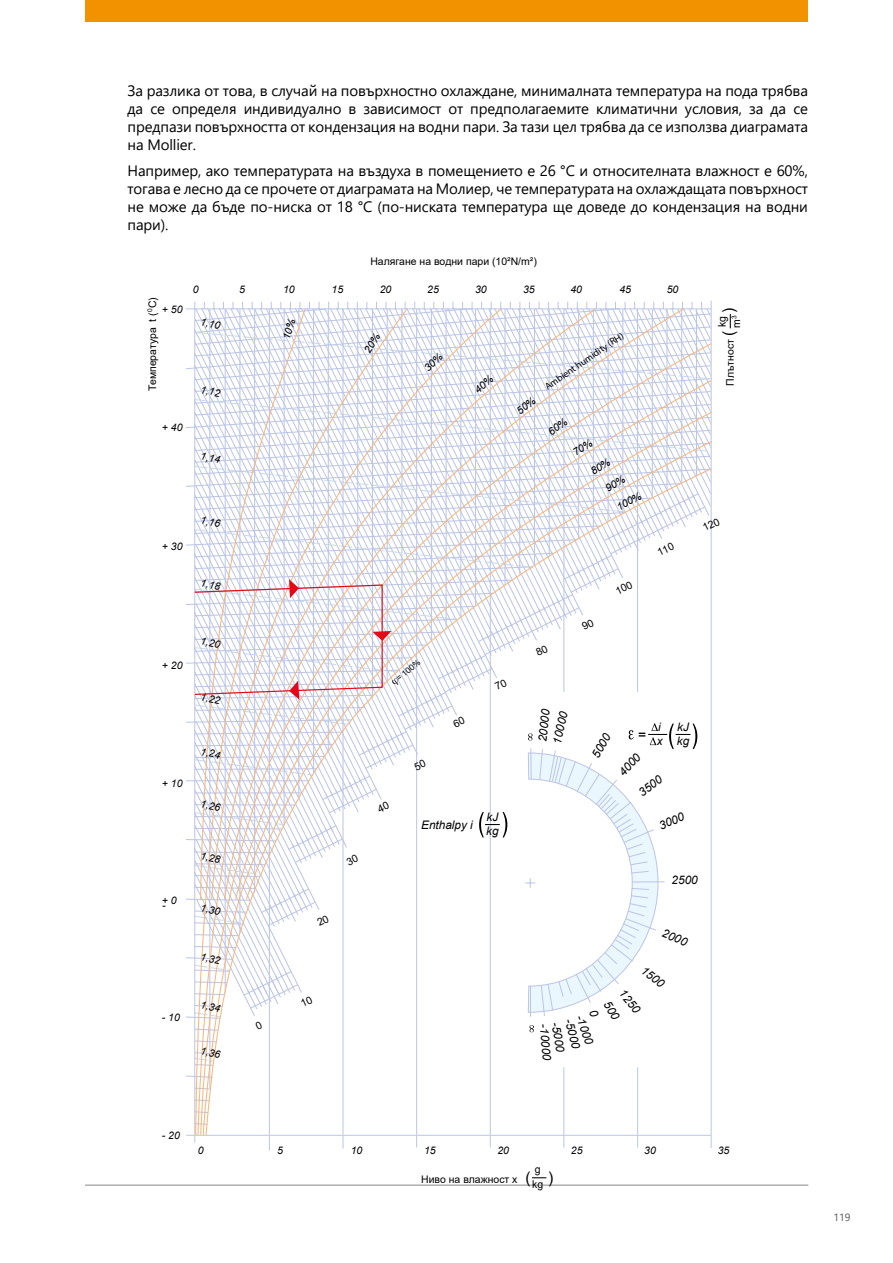
<style>
.page{position:relative;width:893px;height:1263px;background:#fff}
.page>*{position:absolute;margin:0;border:0;box-sizing:border-box;transform-origin:0 0}
.t1{font:15px/18px "Segoe UI";letter-spacing:-.01em;color:#000;text-align:justify}
.t2{font:italic 11.7px/14.1px "Arial";color:#000}
.t3{font:10.8px/14.4px "Arial";color:#000}
.t4{font:italic 10.5px/22.4px "Arial";color:#000;text-align:center}
.t5{font:10.5px "Arial";color:#000}
.t6{font:10.5px "Segoe UI";color:#575756}
.t7{font:9.75px "Myriad Pro";color:#000}
.t8{font:8.4px "Arial";color:#000}
.s1{font-size:15.75px}
</style>
<div class="page">
<div style="left:85px;top:0;width:723px;height:21px;background:#f39200"></div>
<hr style="left:85px;top:1185px;width:723px;height:1px;background:#878786">
<svg style="left:186px;top:1075px;width:8px;height:2px"></svg>
<hr style="left:564px;top:1067px;width:1px;height:80px;background:#bcc5e6">
<hr style="left:637px;top:1067px;width:1px;height:80px;background:#bcc5e6">
<hr style="left:711px;top:301px;width:1px;height:847px;background:#bcc5e6">
<hr style="left:186px;top:309px;width:525px;height:1px;background:#bcc5e6">
<hr style="left:416px;top:309px;width:1px;height:838px;background:#bcc5e6">
<hr style="left:269px;top:309px;width:1px;height:841px;background:#bcc5e6">
<hr style="left:343px;top:309px;width:1px;height:839px;background:#bcc5e6">
<hr style="left:490px;top:309px;width:1px;height:838px;background:#bcc5e6">
<hr style="left:194px;top:302px;width:1px;height:840px;background:#bcc5e6">
<hr style="left:186px;top:1135px;width:525px;height:1px;background:#bcc5e6">
<svg style="left:195px;top:1032px;width:517px;height:104px"></svg>
<svg style="left:532px;top:1177px;width:14px;height:1px"></svg>
<svg style="left:730px;top:314px;width:1px;height:14px"></svg>
<svg style="left:194px;top:302px;width:518px;height:730px"></svg>
<p class="t1" style="left:128px;top:80px;width:682px">За разлика от това, в случай на повърхностно охлаждане, минималната температура на пода трябва да се определя индивидуално в зависимост от предполагаемите климатични условия, за да се предпази повърхността от кондензация на водни пари. За тази цел трябва да се използва диаграмата на Mollier.</p>
<p class="t1" style="left:128px;top:161px;width:682px">Например, ако температурата на въздуха в помещението е 26 °С и относителната влажност е 60%, тогава е лесно да се прочете от диаграмата на Молиер, че температурата на охлаждащата повърхност не може да бъде по-ниска от 18 °С (по-ниската температура ще доведе до кондензация на водни пари).</p>
<p class="t5" style="left:145px;top:391px;width:96px;rotate:-90deg">Температура t ( <sup>0</sup>C)</p>
<p class="t4" style="left:162px;top:300px;width:22px">+ 50</p>
<p class="t4" style="left:162px;top:417px;width:22px">+ 40</p>
<p class="t4" style="left:193px;top:279px;width:7px">0</p>
<p class="t4" style="left:203px;top:311px;width:22px;rotate:12deg">1,10</p>
<p class="t4" style="left:203px;top:379px;width:22px;rotate:12deg">1,12</p>
<p class="t4" style="left:203px;top:446px;width:22px;rotate:12deg">1,14</p>
<p class="t4" style="left:162px;top:536px;width:22px">+ 30</p>
<p class="t4" style="left:203px;top:510px;width:22px;rotate:12deg">1,16</p>
<p class="t4" style="left:203px;top:572px;width:22px;rotate:12deg">1,18</p>
<p class="t5" style="left:370px;top:254px;width:168px">Налягане на водни пари (10²N/m²)</p>
<p class="t4" style="left:239px;top:279px;width:7px">5</p>
<p class="t4" style="left:283px;top:279px;width:13px">10</p>
<p class="t4" style="left:332px;top:279px;width:13px">15</p>
<p class="t4" style="left:380px;top:279px;width:13px">20</p>
<p class="t4" style="left:427px;top:279px;width:13px">25</p>
<p class="t4" style="left:475px;top:279px;width:13px">30</p>
<p class="t4" style="left:523px;top:279px;width:13px">35</p>
<p class="t4" style="left:570px;top:279px;width:13px">40</p>
<p class="t4" style="left:619px;top:279px;width:13px">45</p>
<p class="t4" style="left:667px;top:279px;width:13px">50</p>
<p class="t7" style="left:590px;top:352px;width:19px;rotate:-34deg">idity</p>
<p class="t7" style="left:544px;top:384px;width:58px;rotate:-35deg">Ambient hum</p>
<p class="t4" style="left:586px;top:463px;width:26px;rotate:-31deg">80%<br>90%</p>
<p class="t4" style="left:612px;top:499px;width:28px;rotate:-29deg">100%</p>
<p class="t4" style="left:203px;top:630px;width:22px;rotate:12deg">1,20</p>
<p class="t4" style="left:162px;top:655px;width:22px">+ 20</p>
<p class="t8" style="left:395px;top:676px;width:30px;rotate:-38deg">= 100%</p>
<p class="t4" style="left:203px;top:686px;width:22px;rotate:12deg">1,22</p>
<p class="t4" style="left:162px;top:773px;width:22px">+ 10</p>
<p class="t4" style="left:203px;top:741px;width:22px;rotate:12deg">1,24</p>
<p class="t2" style="left:536px;top:741px;width:34px;rotate:-84deg">20000</p>
<p class="t2" style="left:551px;top:742px;width:34px;rotate:-78deg">10000</p>
<p class="t2" style="left:657px;top:721px;width:7px">i x</p>
<p class="t2" style="left:677px;top:721px;width:14px">kJ kg</p>
<p class="t2" style="left:590px;top:754px;width:28px;rotate:-61deg">5000</p>
<p class="t2" style="left:617px;top:771px;width:28px;rotate:-49deg">4000</p>
<p class="t2" style="left:636px;top:789px;width:28px;rotate:-38deg">3500</p>
<p class="t4" style="left:203px;top:793px;width:22px;rotate:12deg">1,26</p>
<p class="t2" style="left:421px;top:819px;width:53px">Enthalpy i</p>
<p class="t2" style="left:486px;top:811px;width:14px">kJ kg</p>
<p class="t2" style="left:657px;top:820px;width:28px;rotate:-23deg">3000</p>
<p class="t4" style="left:203px;top:845px;width:22px;rotate:12deg">1,28</p>
<p class="t2" style="left:672px;top:874px;width:28px">2500</p>
<p class="t4" style="left:162px;top:890px;width:16px">+ 0</p>
<p class="t4" style="left:162px;top:895px;width:5px">-</p>
<p class="t4" style="left:203px;top:897px;width:22px;rotate:12deg">1,30</p>
<p class="t4" style="left:162px;top:1007px;width:20px">- 10</p>
<p class="t4" style="left:203px;top:946px;width:22px;rotate:12deg">1,32</p>
<p class="t4" style="left:203px;top:994px;width:22px;rotate:12deg">1,34</p>
<p class="t4" style="left:203px;top:1040px;width:22px;rotate:12deg">1,36</p>
<p class="t2" style="left:585px;top:1013px;width:32px;rotate:70deg">-1000</p>
<p class="t2" style="left:561px;top:1021px;width:32px;rotate:80deg">-5000</p>
<p class="t2" style="left:575px;top:1017px;width:32px;rotate:75deg">-5000</p>
<p class="t2" style="left:550px;top:1023px;width:38px;rotate:85deg">-10000</p>
<p class="t2" style="left:665px;top:927px;width:28px;rotate:22deg">2000</p>
<p class="t2" style="left:646px;top:964px;width:28px;rotate:38deg">1500</p>
<p class="t2" style="left:626px;top:987px;width:28px;rotate:51deg">1250</p>
<p class="t5" style="left:723px;top:386px;width:79px;rotate:-90deg">Плътност <span class="s1">( )</span></p>
<p class="t3" style="left:716px;top:328px;width:15px;rotate:-90deg">kg m<sup>3</sup></p>
<p class="t4" style="left:162px;top:1125px;width:20px">- 20</p>
<p class="t4" style="left:198px;top:1140px;width:7px">0</p>
<p class="t4" style="left:277px;top:1140px;width:7px">5</p>
<p class="t4" style="left:351px;top:1140px;width:13px">10</p>
<p class="t4" style="left:424px;top:1140px;width:13px">15</p>
<p class="t4" style="left:497px;top:1140px;width:13px">20</p>
<p class="t4" style="left:571px;top:1140px;width:13px">25</p>
<p class="t4" style="left:644px;top:1140px;width:13px">30</p>
<p class="t4" style="left:718px;top:1140px;width:13px">35</p>
<p class="t3" style="left:532px;top:1163px;width:13px">g kg</p>
<p class="t5" style="left:421px;top:1171px;width:134px">Ниво на влажност x <span class="s1">( )</span></p>
<p class="t6" style="left:833px;top:1207px;width:18px">119</p>
</div>
